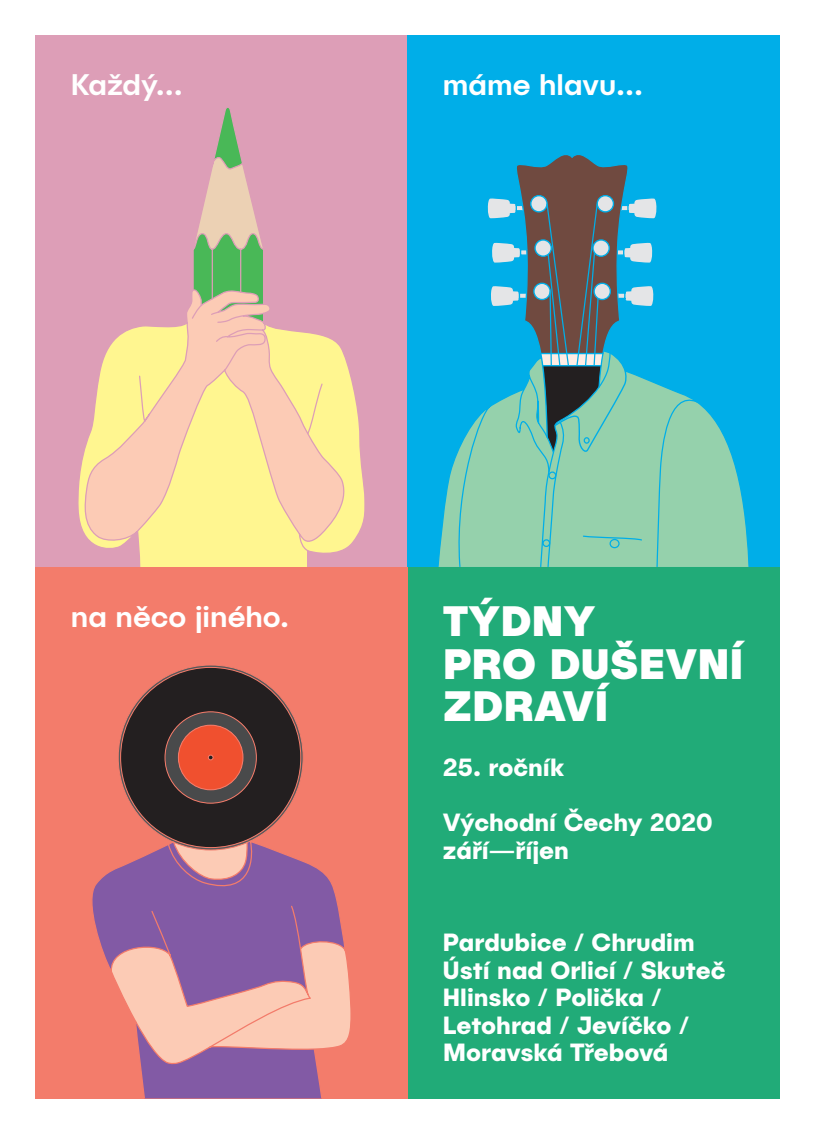
<style>
.page{position:relative;width:815px;height:1134px;background:#fff}
.page>*{position:absolute;margin:0;border:0;box-sizing:border-box;transform-origin:0 0}
.t1{font:800 42.5px/42.5px "Publica Sans";letter-spacing:.01em;color:#fff}
.t2{font:500 30px "Publica Sans";color:#fff}
.t3{font:700 25px/27.5px "Publica Sans";color:#fff}
</style>
<div class="page">
<div style="left:35px;top:35px;width:372px;height:532px;background:#dd9eb7"></div>
<div style="left:407px;top:567px;width:373px;height:531px;background:#21ab78"></div>
<div style="left:407px;top:35px;width:373px;height:532px;background:#00aee8"></div>
<div style="left:35px;top:567px;width:372px;height:531px;background:#f37c6b"></div>
<svg style="left:438px;top:385px;width:311px;height:182px"></svg>
<svg style="left:486px;top:155px;width:174px;height:394px"></svg>
<svg style="left:484px;top:194px;width:144px;height:262px"></svg>
<svg style="left:92px;top:862px;width:251px;height:103px;background:#8d5d9e"></svg>
<svg style="left:109px;top:939px;width:242px;height:160px;background:#c88fa2"></svg>
<svg style="left:118px;top:665px;width:186px;height:216px"></svg>
<svg style="left:78px;top:304px;width:287px;height:249px"></svg>
<svg style="left:192px;top:108px;width:73px;height:216px"></svg>
<div style="left:136px;top:530px;width:173px;height:37px;background:#fff690"></div>
<p class="t2" style="left:71px;top:65px;width:114px">Každý...</p>
<p class="t2" style="left:443px;top:65px;width:202px">máme hlavu...</p>
<p class="t2" style="left:71px;top:597px;width:220px">na něco jiného.</p>
<p class="t1" style="left:443px;top:598px;width:302px">TÝDNY<br>PRO DUŠEVNÍ<br>ZDRAVÍ</p>
<p class="t3" style="left:443px;top:753px;width:123px">25. ročník</p>
<p class="t3" style="left:443px;top:808px;width:271px">Východní Čechy 2020 září—říjen</p>
<p class="t3" style="left:443px;top:928px;width:284px">Pardubice / Chrudim<br>Ústí nad Orlicí / Skuteč<br>Hlinsko / Polička /<br>Letohrad / Jevíčko /<br>Moravská Třebová</p>
</div>
